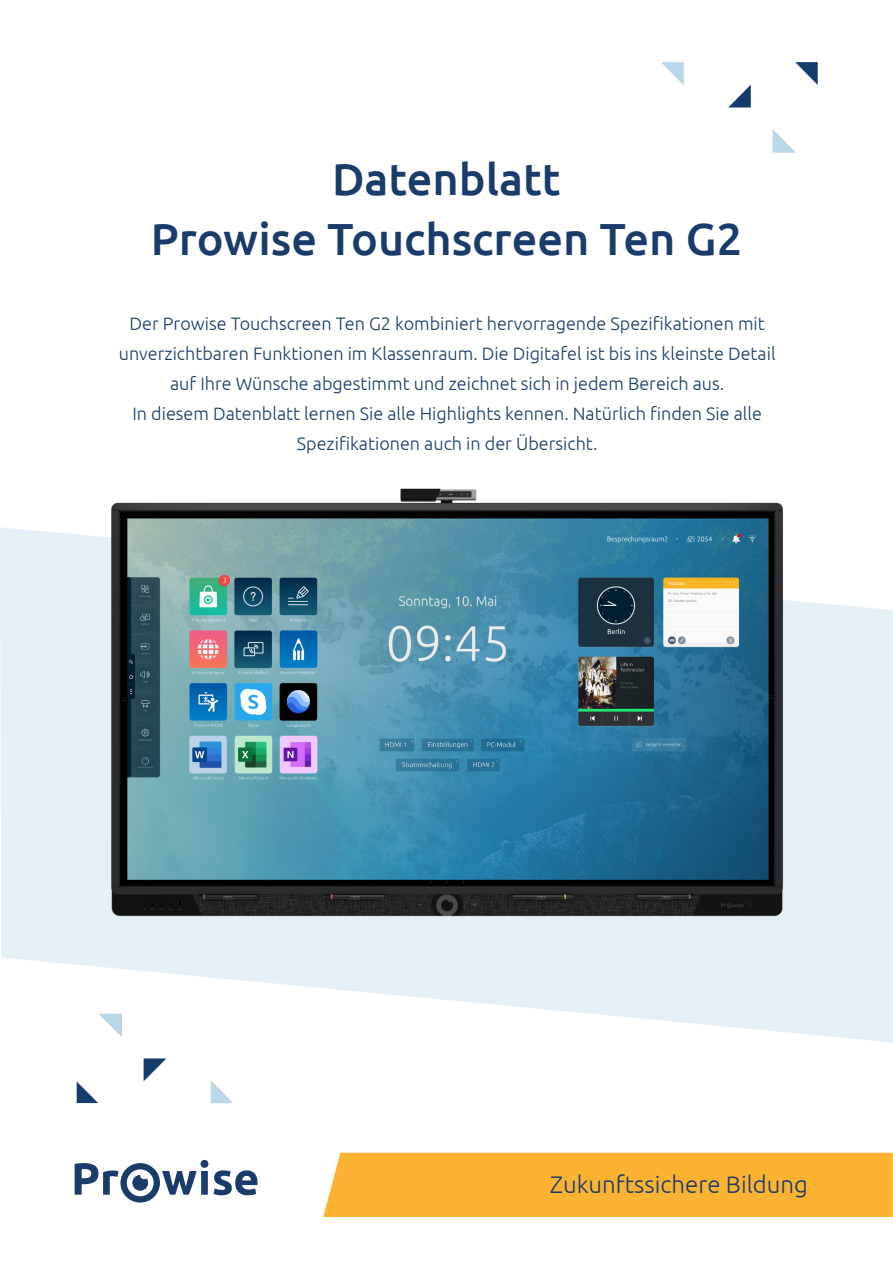
<style>
.page{position:relative;width:893px;height:1263px;background:#fff}
.page>*{position:absolute;margin:0;border:0;box-sizing:border-box;transform-origin:0 0}
.t1{font:500 45px "Ubuntu";color:#193c6b}
.t2{font:300 24px "Ubuntu";color:#193c6b}
.t3{font:300 18px/30px "Ubuntu";color:#193c6b;text-align:center}
</style>
<div class="page">
<svg style="left:0;top:527px;width:893px;height:515px;fill:#e5eff6"></svg>
<svg style="left:214px;top:1170px;width:43px;height:25px"></svg>
<svg style="left:75px;top:1160px;width:133px;height:42px"></svg>
<div style="left:323px;top:1153px;width:570px;height:64px;background:#fcb333"></div>
<img style="left:662px;top:63px;width:155px;height:89px">
<img style="left:77px;top:1014px;width:155px;height:89px">
<img style="left:85px;top:488px;width:723px;height:444px">
<p class="t1" style="left:332px;top:151px;width:230px">Datenblatt</p>
<p class="t1" style="left:151px;top:211px;width:593px">Prowise Touchscreen Ten G2</p>
<p class="t3" style="left:119px;top:308px;width:658px">Der Prowise Touchscreen Ten G2 kombiniert hervorragende Spezifikationen mit unverzichtbaren Funktionen im Klassenraum. Die Digitafel ist bis ins kleinste Detail auf Ihre Wünsche abgestimmt und zeichnet sich in jedem Bereich aus.<br>In diesem Datenblatt lernen Sie alle Highlights kennen. Natürlich finden Sie alle Spezifikationen auch in der Übersicht.</p>
<p class="t2" style="left:550px;top:1170px;width:260px">Zukunftssichere Bildung</p>
</div>
